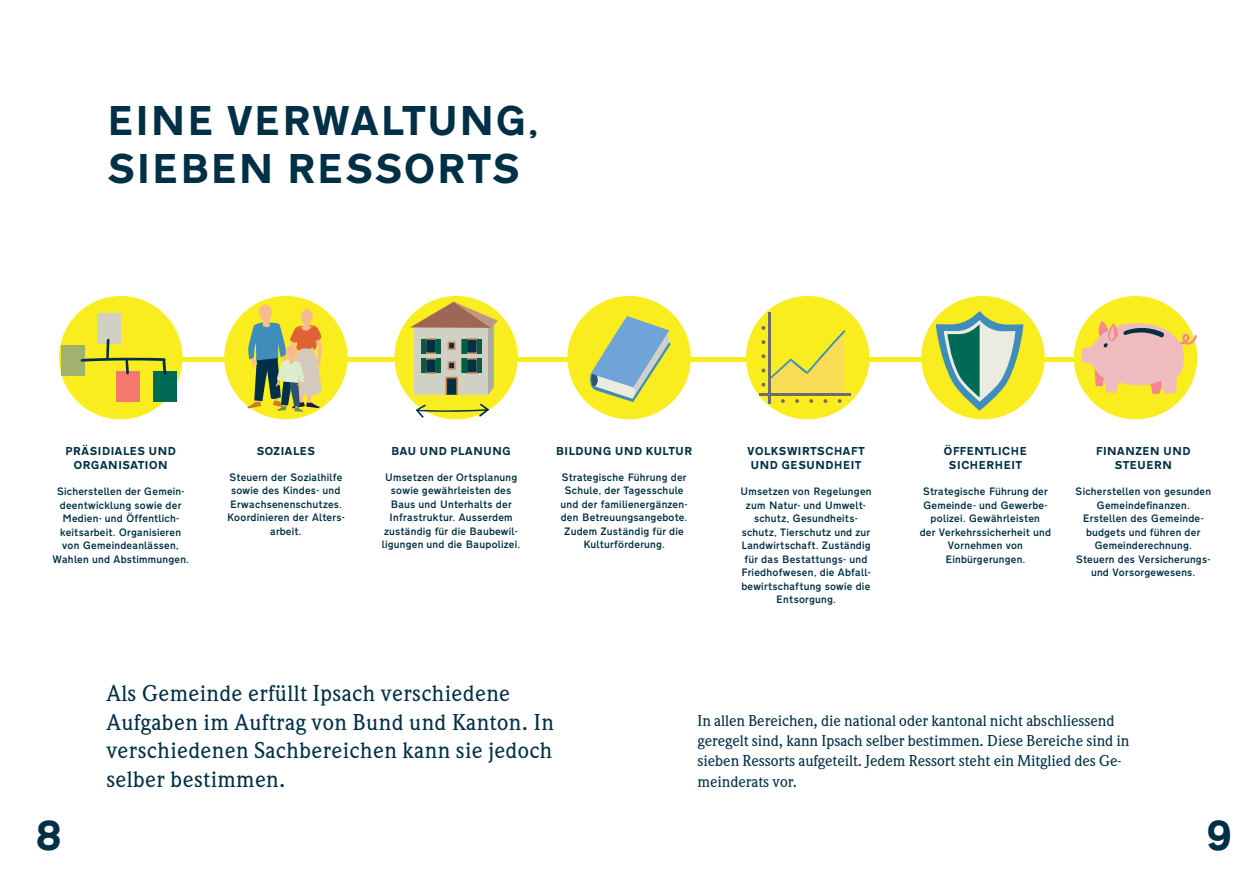
<style>
.page{position:relative;width:1259px;height:893px;background:#fff}
.page>*{position:absolute;margin:0;border:0;box-sizing:border-box;transform-origin:0 0}
.t1{font:700 43.5px/48px "Transport D";color:#003046}
.t2{font:24px/28.5px "B Weidemann";letter-spacing:.02em;color:#003046}
.t3{font:16.5px/20.2px "B Weidemann";color:#003046}
.t4{font:700 12px/14.4px "Transport D";color:#003046;text-align:center}
.t5{font:500 11.25px/13.5px "Transport D";color:#003046;text-align:center}
</style>
<div class="page">
<hr style="left:152px;top:357px;width:993px;height:4px;background:#f9ed20">
<div style="left:224px;top:296px;width:123px;height:123px;background:#f9ed20;border-radius:50%"></div>
<div style="left:567px;top:296px;width:124px;height:123px;background:#f9ed20;border-radius:50%"></div>
<div style="left:921px;top:296px;width:123px;height:123px;background:#f9ed20;border-radius:50%"></div>
<div style="left:1074px;top:296px;width:123px;height:123px;background:#f9ed20;border-radius:50%"></div>
<div style="left:59px;top:296px;width:123px;height:123px;background:#f9ed20;border-radius:50%"></div>
<div style="left:746px;top:296px;width:123px;height:123px;background:#f9ed20;border-radius:50%"></div>
<div style="left:394px;top:296px;width:124px;height:123px;background:#f9ed20;border-radius:50%"></div>
<div style="left:62px;top:345px;width:23px;height:30px;background:#a1b16e"></div>
<div style="left:97px;top:313px;width:23px;height:30px;background:#d0d0c5"></div>
<div style="left:116px;top:371px;width:24px;height:31px;background:#f3786e"></div>
<div style="left:154px;top:371px;width:23px;height:31px;background:#006a55"></div>
<svg style="left:80px;top:338px;width:87px;height:37px"></svg>
<svg style="left:247px;top:304px;width:75px;height:108px"></svg>
<svg style="left:410px;top:302px;width:88px;height:93px"></svg>
<svg style="left:416px;top:404px;width:73px;height:14px"></svg>
<svg style="left:590px;top:316px;width:81px;height:86px"></svg>
<hr style="left:768px;top:312px;width:2px;height:91px;background:#6d6e68">
<hr style="left:759px;top:394px;width:91px;height:2px;background:#6d6e68">
<svg style="left:761px;top:326px;width:85px;height:77px"></svg>
<svg style="left:935px;top:311px;width:88px;height:100px"></svg>
<svg style="left:1081px;top:321px;width:116px;height:73px"></svg>
<h1 class="t1" style="left:106px;top:91px;width:432px">EINE VERWALTUNG,<br>SIEBEN RESSORTS</h1>
<p class="t4" style="left:65px;top:442px;width:112px">PRÄSIDIALES UND<br>ORGANISATION</p>
<p class="t5" style="left:52px;top:485px;width:139px">Sicherstellen der Gemein&shy;deentwicklung sowie der<br>Medien- und Öffentlich&shy;keitsarbeit. Organisieren von Gemeindeanlässen,<br>Wahlen und Abstimmungen.</p>
<p class="t4" style="left:256px;top:442px;width:60px">SOZIALES</p>
<p class="t5" style="left:227px;top:470px;width:120px">Steuern der Sozialhilfe sowie des Kindes- und<br>Erwachsenenschutzes.<br>Koordinieren der Alters&shy;arbeit.</p>
<p class="t4" style="left:391px;top:442px;width:121px">BAU UND PLANUNG</p>
<p class="t5" style="left:382px;top:470px;width:140px">Umsetzen der Ortsplanung sowie gewährleisten des<br>Baus und Unterhalts der<br>Infrastruktur. Ausserdem zuständig für die Baubewil&shy;ligungen und die Baupolizei.</p>
<p class="t4" style="left:556px;top:442px;width:138px">BILDUNG UND KULTUR</p>
<p class="t5" style="left:560px;top:470px;width:128px">Strategische Führung der<br>Schule, der Tagesschule und der familienergänzen&shy;den Betreuungsangebote.<br>Zudem Zuständig für die<br>Kulturförderung.</p>
<p class="t4" style="left:747px;top:442px;width:119px;text-align:left">VOLKSWIRTSCHAFT<br>UND GESUNDHEIT</p>
<p class="t5" style="left:740px;top:485px;width:133px">Umsetzen von Regelungen zum Natur- und Umwelt&shy;schutz, Gesundheits&shy;schutz, Tierschutz und zur<br>Landwirtschaft. Zuständig für das Bestattungs- und<br>Friedhofwesen, die Abfall&shy;bewirtschaftung sowie die<br>Entsorgung.</p>
<p class="t4" style="left:943px;top:442px;width:85px">ÖFFENTLICHE<br>SICHERHEIT</p>
<p class="t5" style="left:919px;top:485px;width:133px">Strategische Führung der<br>Gemeinde- und Gewerbe&shy;polizei. Gewährleisten<br>der Verkehrssicherheit und<br>Vornehmen von<br>Einbürgerungen.</p>
<p class="t4" style="left:1095px;top:442px;width:96px">FINANZEN UND<br>STEUERN</p>
<p class="t5" style="left:1075px;top:485px;width:138px">Sicherstellen von gesunden<br>Gemeindefinanzen.<br>Erstellen des Gemeinde&shy;budgets und führen der<br>Gemeinderechnung.<br>Steuern des Versicherungs&shy;und Vorsorgewesens.</p>
<h2 class="t2" style="left:106px;top:681px;width:449px">Als Gemeinde erfüllt Ipsach verschiedene Aufgaben im Auftrag von Bund und Kanton. In verschiedenen Sachbereichen kann sie jedoch selber bestimmen.</h2>
<h3 class="t3" style="left:697px;top:712px;width:433px">In allen Bereichen, die national oder kantonal nicht abschliessend geregelt sind, kann Ipsach selber bestimmen. Diese Bereiche sind in sieben Ressorts aufgeteilt. Jedem Ressort steht ein Mitglied des Ge&shy;meinderats vor.</h3>
<h1 class="t1" style="left:34px;top:807px;width:30px">8</h1>
<h1 class="t1" style="left:1206px;top:807px;width:28px">9</h1>
</div>
